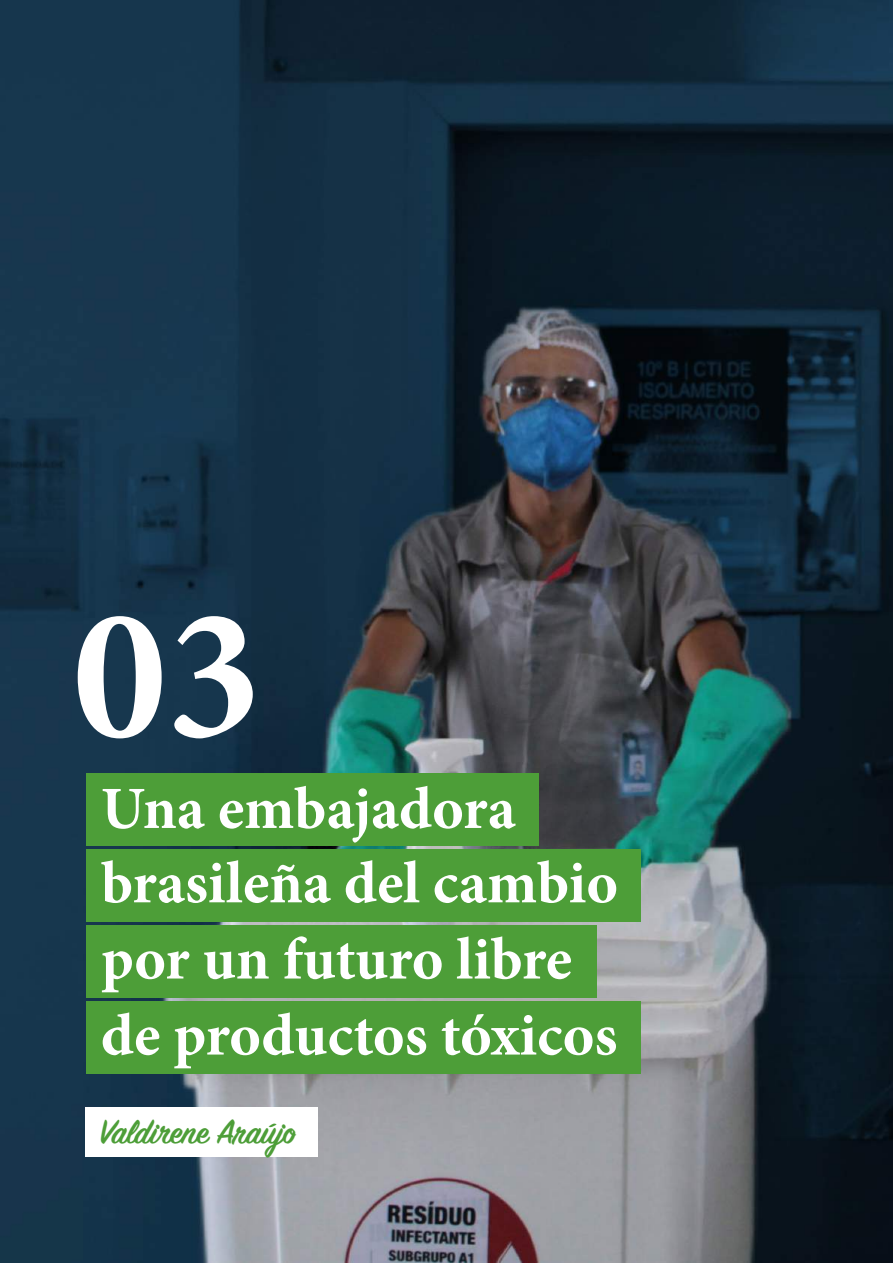
<style>
.page{position:relative;width:893px;height:1263px;background:#fff}
.page>*{position:absolute;margin:0;border:0;box-sizing:border-box;transform-origin:0 0}
.t1{font:700 189px "Minion Pro";color:#fff}
.t2{font:700 60px/75.4px "Minion Pro";color:#fff}
.t3{font:600 37.5px "Sign Painter House Script";color:#4d9e38}
</style>
<div class="page">
<img style="left:0;top:0;width:893px;height:1262px">
<div style="left:86px;top:773px;width:453px;height:72px;background:#4d9e38"></div>
<div style="left:86px;top:849px;width:555px;height:72px;background:#4d9e38"></div>
<div style="left:86px;top:926px;width:510px;height:72px;background:#4d9e38"></div>
<div style="left:86px;top:1002px;width:555px;height:72px;background:#4d9e38"></div>
<div style="left:85px;top:1107px;width:232px;height:50px;background:#fff"></div>
<h1 class="t1" style="left:72px;top:563px;width:191px">03</h1>
<p class="t2" style="left:101px;top:773px;width:519px">Una embajadora brasileña del cambio por un futuro libre de productos tóxicos</p>
<p class="t3" style="left:100px;top:1109px;width:197px">Valdirene Araújo</p>
</div>
